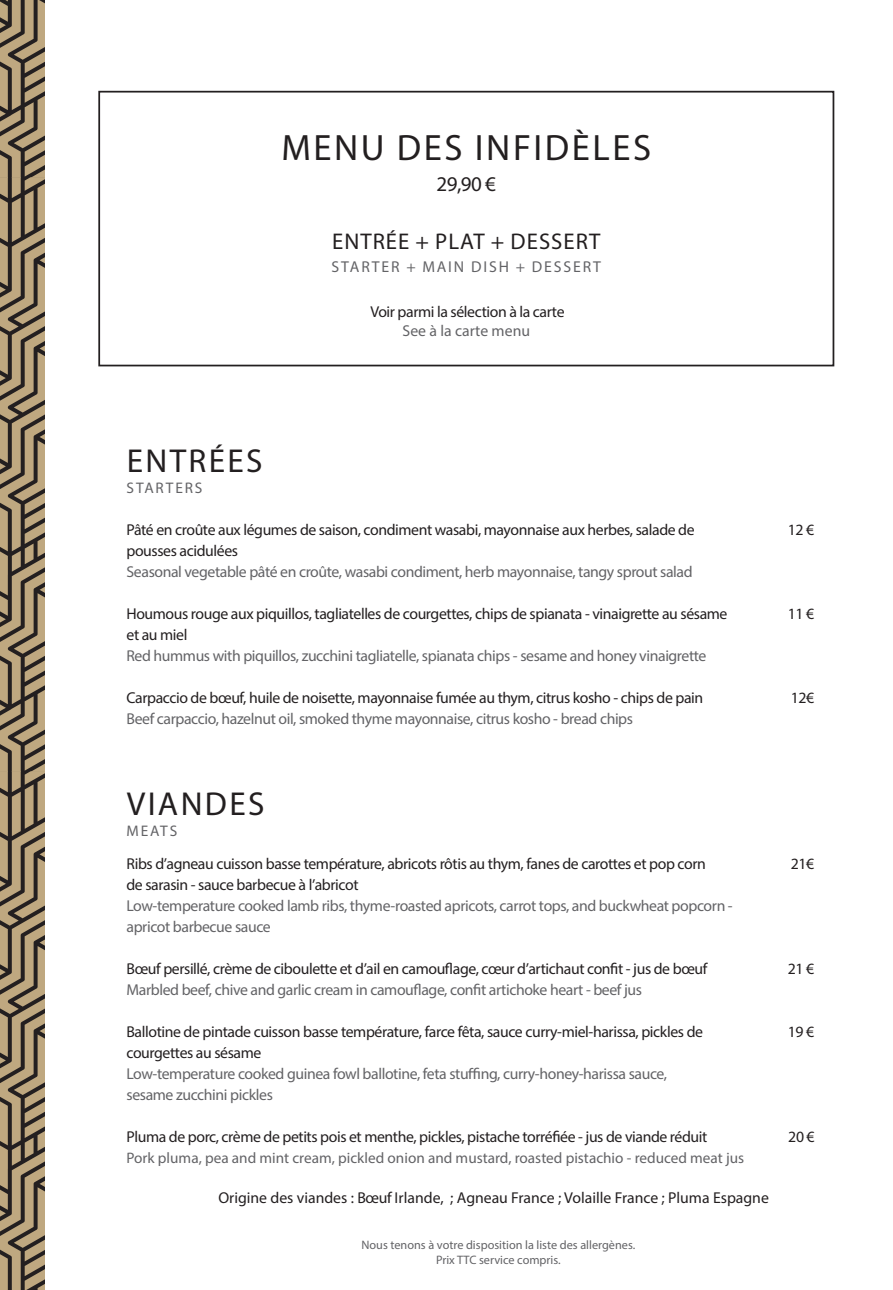
<style>
.page{position:relative;width:893px;height:1290px;background:#fff}
.page>*{position:absolute;margin:0;border:0;box-sizing:border-box;transform-origin:0 0}
.t1{font:36.75px "Myriad Pro";letter-spacing:.07em;color:#231f20}
.t2{font:33.25px "Myriad Pro";letter-spacing:.07em;color:#231f20}
.TEXTE{font:22.75px "Myriad Pro";letter-spacing:.045em;color:#231f20}
.t3{font:21px "Myriad Pro";color:#231f20}
.TEXTE-2{font:15.75px "Myriad Pro";letter-spacing:-.025em;color:#231f20}
.TEXTE-3{font:15.75px "Myriad Pro";letter-spacing:-.025em;color:#636366}
.TEXTE-4{font:15.75px "Myriad Pro";color:#231f20}
.TEXTE-5{font:15.75px "Myriad Pro";letter-spacing:.12em;color:#636366}
.TEXTE-6{font:15.75px "Myriad Pro";color:#636366}
.t4{font:15.4px "Myriad Pro";letter-spacing:.12em;color:#636366}
.TEXTE-7{font:15.22px "Myriad Pro";color:#636366}
.t5{font:12.25px "Myriad Pro";color:#636366}
</style>
<div class="page">
<svg style="left:0;top:0;width:45px;height:1290px;background:#8c7b60"></svg>
<div style="left:98px;top:91px;width:736px;height:275px;border:2px solid #231f20"></div>
<p class="t1" style="left:281px;top:125px;width:371px">MENU DES INFIDÈLES</p>
<p class="t3" style="left:437px;top:171px;width:61px">29,90 €</p>
<p class="TEXTE" style="left:332px;top:227px;width:270px">ENTRÉE + PLAT + DESSERT</p>
<p class="TEXTE-5" style="left:332px;top:257px;width:271px">STARTER + MAIN DISH + DESSERT</p>
<p class="TEXTE-2" style="left:370px;top:302px;width:196px">Voir parmi la sélection à la carte</p>
<p class="TEXTE-6" style="left:403px;top:321px;width:129px">See à la carte menu</p>
<p class="t2" style="left:127px;top:441px;width:137px">ENTRÉES</p>
<p class="t4" style="left:127px;top:479px;width:77px">STARTERS</p>
<p class="TEXTE-2" style="left:126px;top:520px;width:570px">Pâté en croûte aux légumes de saison, condiment wasabi, mayonnaise aux herbes, salade de</p>
<p class="TEXTE-2" style="left:788px;top:520px;width:28px">12 €</p>
<p class="TEXTE-2" style="left:126px;top:541px;width:113px">pousses acidulées</p>
<p class="TEXTE-3" style="left:126px;top:562px;width:568px">Seasonal vegetable pâté en croûte, wasabi condiment, herb mayonnaise, tangy sprout salad</p>
<p class="TEXTE-2" style="left:126px;top:604px;width:602px">Houmous rouge aux piquillos, tagliatelles de courgettes, chips de spianata - vinaigrette au sésame</p>
<p class="TEXTE-2" style="left:788px;top:604px;width:28px">11 €</p>
<p class="TEXTE-2" style="left:126px;top:625px;width:62px">et au miel</p>
<p class="TEXTE-3" style="left:126px;top:646px;width:581px">Red hummus with piquillos, zucchini tagliatelle, spianata chips - sesame and honey vinaigrette</p>
<p class="TEXTE-2" style="left:126px;top:688px;width:578px">Carpaccio de bœuf, huile de noisette, mayonnaise fumée au thym, citrus kosho - chips de pain</p>
<p class="TEXTE-2" style="left:791px;top:688px;width:25px">12€</p>
<p class="TEXTE-3" style="left:126px;top:709px;width:508px">Beef carpaccio, hazelnut oil, smoked thyme mayonnaise, citrus kosho - bread chips</p>
<p class="t2" style="left:127px;top:783px;width:139px">VIANDES</p>
<p class="t4" style="left:127px;top:821px;width:52px">MEATS</p>
<p class="TEXTE-2" style="left:126px;top:854px;width:581px">Ribs d’agneau cuisson basse température, abricots rôtis au thym, fanes de carottes et pop corn</p>
<p class="TEXTE-2" style="left:791px;top:854px;width:25px">21€</p>
<p class="TEXTE-2" style="left:126px;top:875px;width:234px">de sarasin - sauce barbecue à l’abricot</p>
<p class="TEXTE-3" style="left:126px;top:896px;width:608px">Low-temperature cooked lamb ribs, thyme-roasted apricots, carrot tops, and buckwheat popcorn -</p>
<p class="TEXTE-3" style="left:126px;top:917px;width:146px">apricot barbecue sauce</p>
<p class="TEXTE-2" style="left:126px;top:959px;width:582px">Bœuf persillé, crème de ciboulette et d’ail en camouflage, cœur d’artichaut confit - jus de bœuf</p>
<p class="TEXTE-2" style="left:788px;top:959px;width:28px">21 €</p>
<p class="TEXTE-3" style="left:126px;top:980px;width:517px">Marbled beef, chive and garlic cream in camouflage, confit artichoke heart - beef jus</p>
<p class="TEXTE-2" style="left:126px;top:1022px;width:578px">Ballotine de pintade cuisson basse température, farce fêta, sauce curry-miel-harissa, pickles de</p>
<p class="TEXTE-2" style="left:788px;top:1022px;width:28px">19 €</p>
<p class="TEXTE-2" style="left:126px;top:1043px;width:136px">courgettes au sésame</p>
<p class="TEXTE-3" style="left:126px;top:1064px;width:542px">Low-temperature cooked guinea fowl ballotine, feta stuffing, curry-honey-harissa sauce,</p>
<p class="TEXTE-3" style="left:126px;top:1085px;width:148px">sesame zucchini pickles</p>
<p class="TEXTE-2" style="left:126px;top:1127px;width:582px">Pluma de porc, crème de petits pois et menthe, pickles, pistache torréfiée - jus de viande réduit</p>
<p class="TEXTE-2" style="left:788px;top:1127px;width:28px">20 €</p>
<p class="TEXTE-7" style="left:126px;top:1149px;width:619px">Pork pluma, pea and mint cream, pickled onion and mustard, roasted pistachio - reduced meat jus</p>
<p class="TEXTE-4" style="left:218px;top:1188px;width:552px">Origine des viandes : Bœuf Irlande, ; Agneau France ; Volaille France ; Pluma Espagne</p>
<p class="t5" style="left:361px;top:1237px;width:275px">Nous tenons à votre disposition la liste des allergènes.</p>
<p class="t5" style="left:436px;top:1252px;width:126px">Prix TTC service compris.</p>
</div>
